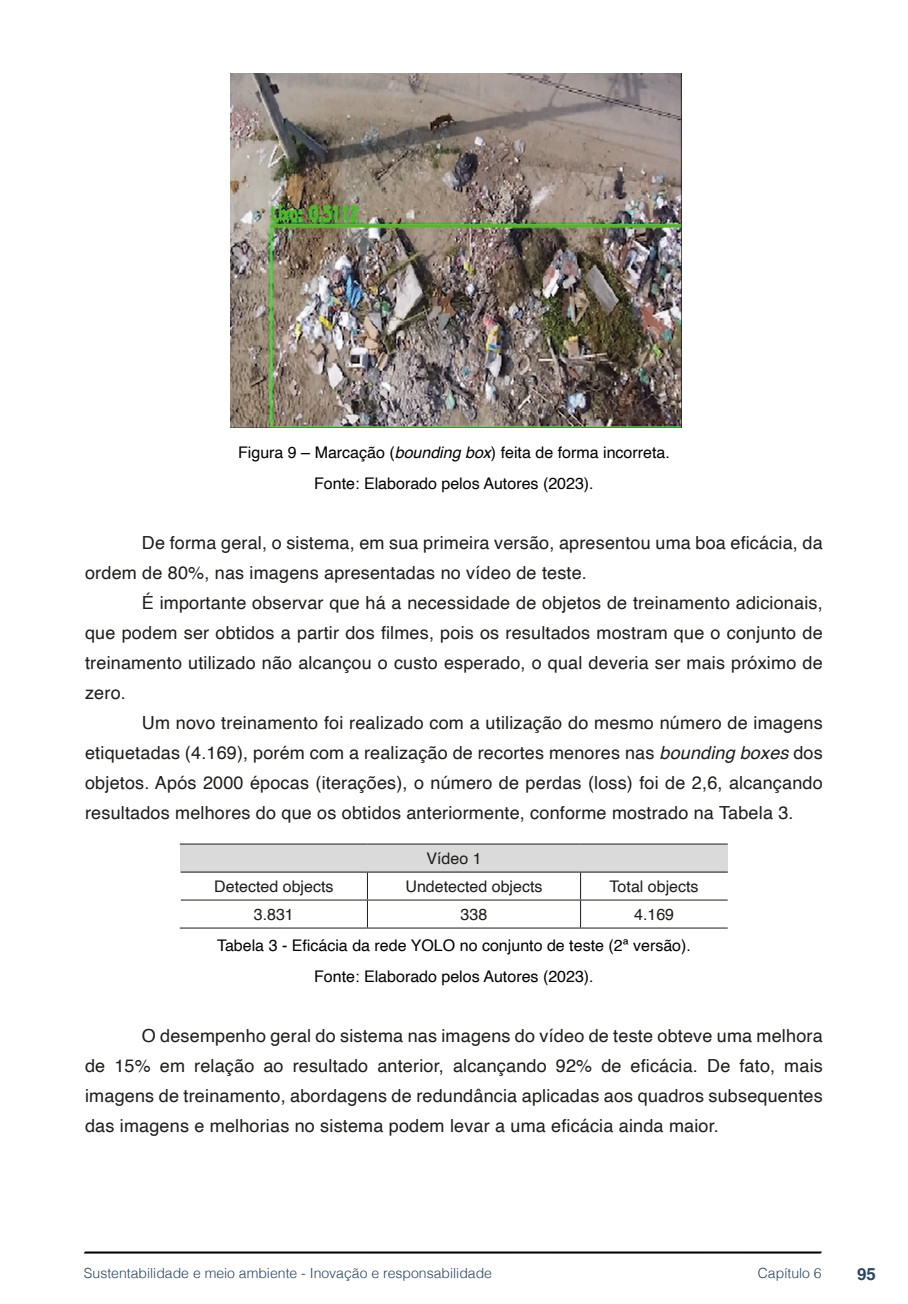
<style>
.page{position:relative;width:908px;height:1304px;background:#fff}
.page>*{position:absolute;margin:0;border:0;box-sizing:border-box;transform-origin:0 0}
.txt{font:18px/30px "Helvetica";letter-spacing:.01em;color:#1d1d1b;text-align:justify}
.t1{font:700 16.8px "Helvetica";color:#2b445f}
.imagens_graf_tab{font:16px "Helvetica";color:#000}
.tab_txt_centro{font:16px "Helvetica";color:#1d1d1b}
.t2{font:300 14px "Helvetica";color:#2b445f}
.s1{font-style:italic}
</style>
<div class="page">
<svg style="left:84px;top:1251px;width:737px;height:3px;background:#515151"></svg>
<img style="left:230px;top:74px;width:451px;height:353px">
<div style="left:180px;top:844px;width:547px;height:28px;background:#dadada"></div>
<hr style="left:180px;top:844px;width:187px;height:1px;background:#1d1d1b">
<hr style="left:367px;top:844px;width:213px;height:1px;background:#1d1d1b">
<hr style="left:580px;top:844px;width:147px;height:1px;background:#1d1d1b">
<hr style="left:181px;top:872px;width:186px;height:1px;background:#1d1d1b">
<hr style="left:367px;top:872px;width:213px;height:1px;background:#1d1d1b">
<hr style="left:580px;top:872px;width:147px;height:1px;background:#1d1d1b">
<hr style="left:181px;top:900px;width:186px;height:1px;background:#1d1d1b">
<hr style="left:367px;top:900px;width:213px;height:1px;background:#1d1d1b">
<svg style="left:367px;top:873px;width:1px;height:55px"></svg>
<hr style="left:580px;top:900px;width:147px;height:1px;background:#1d1d1b">
<hr style="left:180px;top:928px;width:187px;height:1px;background:#1d1d1b">
<hr style="left:367px;top:928px;width:213px;height:1px;background:#1d1d1b">
<hr style="left:580px;top:928px;width:147px;height:1px;background:#1d1d1b">
<p class="imagens_graf_tab" style="left:238px;top:440px;width:433px">Figura 9 – Marcação (<span class="s1">bounding box</span>) feita de forma incorreta.</p>
<p class="imagens_graf_tab" style="left:314px;top:471px;width:281px">Fonte: Elaborado pelos Autores (2023).</p>
<p class="txt" style="left:85px;top:528px;width:738px;text-indent:57px">De forma geral, o sistema, em sua primeira versão, apresentou uma boa eficácia, da ordem de 80%, nas imagens apresentadas no vídeo de teste.</p>
<p class="txt" style="left:85px;top:588px;width:738px;text-indent:57px">É importante observar que há a necessidade de objetos de treinamento adicionais, que podem ser obtidos a partir dos filmes, pois os resultados mostram que o conjunto de treinamento utilizado não alcançou o custo esperado, o qual deveria ser mais próximo de zero.</p>
<p class="txt" style="left:85px;top:708px;width:739px;text-indent:57px">Um novo treinamento foi realizado com a utilização do mesmo número de imagens etiquetadas (4.169), porém com a realização de recortes menores nas <span class="s1">bounding boxes</span> dos objetos. Após 2000 épocas (iterações), o número de perdas (loss) foi de 2,6, alcançando resultados melhores do que os obtidos anteriormente, conforme mostrado na Tabela 3.</p>
<p class="tab_txt_centro" style="left:426px;top:846px;width:57px">Vídeo 1</p>
<p class="tab_txt_centro" style="left:214px;top:874px;width:121px">Detected objects</p>
<p class="tab_txt_centro" style="left:405px;top:874px;width:138px">Undetected objects</p>
<p class="tab_txt_centro" style="left:609px;top:874px;width:90px">Total objects</p>
<p class="tab_txt_centro" style="left:254px;top:902px;width:42px">3.831</p>
<p class="tab_txt_centro" style="left:460px;top:902px;width:28px">338</p>
<p class="tab_txt_centro" style="left:633px;top:902px;width:42px">4.169</p>
<p class="imagens_graf_tab" style="left:217px;top:933px;width:475px">Tabela 3 - Eficácia da rede YOLO no conjunto de teste (2ª versão).</p>
<p class="imagens_graf_tab" style="left:314px;top:964px;width:281px">Fonte: Elaborado pelos Autores (2023).</p>
<p class="txt" style="left:85px;top:1021px;width:739px;text-indent:57px">O desempenho geral do sistema nas imagens do vídeo de teste obteve uma melhora de 15% em relação ao resultado anterior, alcançando 92% de eficácia. De fato, mais imagens de treinamento, abordagens de redundância aplicadas aos quadros subsequentes das imagens e melhorias no sistema podem levar a uma eficácia ainda maior.</p>
<p class="t2" style="left:84px;top:1261px;width:409px">Sustentabilidade e meio ambiente - Inovação e responsabilidade</p>
<p class="t2" style="left:757px;top:1261px;width:65px">Capítulo 6</p>
<p class="t1" style="left:856px;top:1264px;width:20px">95</p>
</div>
